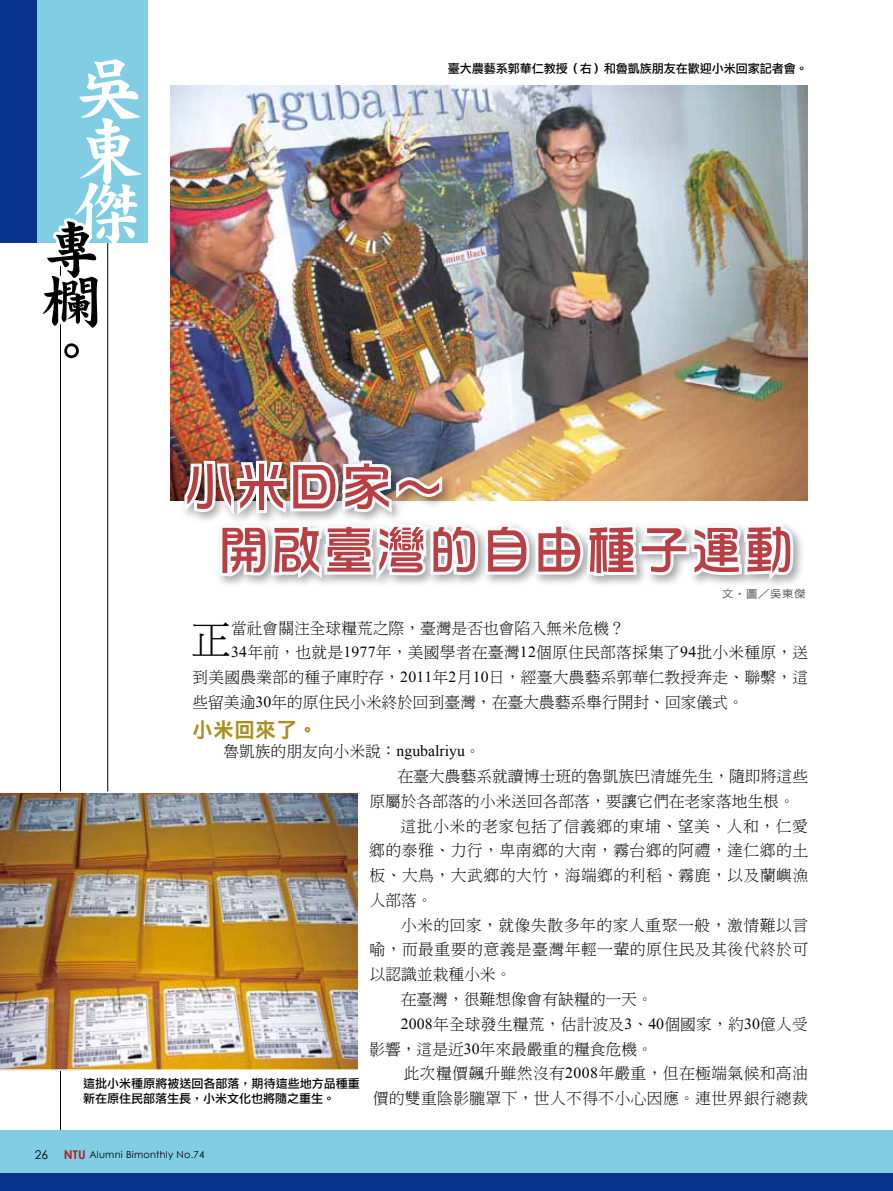
<style>
.page{position:relative;width:893px;height:1191px;background:#fff}
.page>*{position:absolute;margin:0;border:0;box-sizing:border-box;transform-origin:0 0}
.t1{font:72px/61.2px "DF Kai XB HKP BF";color:#fff;text-align:justify}
.t2{font:60px/51px "DF Kai XB HKP BF";color:#000;text-align:justify}
.t3{font:52.5px/63px "DF Hua Zong Std W5";color:#b84045}
.t4{font:40.5px "DF Ming Lt HKP BF";color:#000}
.t5{font:21px "DFN Hei XB HK BF";color:#aa8f22}
.t6{font:15.75px/24.8px "DF Ming Lt HKP BF";letter-spacing:.015em;color:#000}
.t7{font:15.75px "DF Ming Lt HKP BF";letter-spacing:.035em;color:#000}
.t8{font:12px/14.4px "DF Li Hei Md HK BF";color:#000}
.t9{font:12px "Century Gothic";color:#000}
.t10{font:10.8px "DF Hei Md HKP BF";color:#595757;scale:1.11 1}
.t11{font:9.75px "Century Gothic";letter-spacing:.025em;color:#000}
.s1{font-family:"Times New Roman"}
.s2{font-weight:700;font-size:12px;color:#b81c22}
</style>
<div class="page">
<div style="left:0;top:1130px;width:893px;height:59px;background:#81cde4"></div>
<div style="left:0;top:1174px;width:893px;height:17px;background:#08348b"></div>
<hr style="left:107px;top:82px;width:1px;height:1048px;background:#000">
<hr style="left:60px;top:82px;width:1px;height:1048px;background:#000">
<div style="left:0;top:0;width:147px;height:242px;background:#81cde4"></div>
<svg style="left:0;top:215px;width:131px;height:200px"></svg>
<div style="left:0;top:0;width:36px;height:242px;background:#08348b"></div>
<img style="left:170px;top:85px;width:638px;height:415px">
<div style="left:181px;top:457px;width:625px;height:134px;background:#000;opacity:.35"></div>
<svg style="left:181px;top:457px;width:615px;height:130px"></svg>
<img style="left:0;top:791px;width:358px;height:279px">
<div style="left:83px;top:1070px;width:277px;height:60px;background:#fff"></div>
<h1 class="t1" style="left:73px;top:61px;width:70px">吳東傑</h1>
<h2 class="t2" style="left:41px;top:225px;width:58px">專欄。</h2>
<p class="t8" style="left:448px;top:62px;width:361px">臺大農藝系郭華仁教授（右）和魯凱族朋友在歡迎小米回家記者會。</p>
<h3 class="t3" style="left:218px;top:454px;width:579px;text-indent:-35px">小米回家～<br>開啟臺灣的自由種子運動</h3>
<p class="t10" style="left:722px;top:588px;width:77px">文‧圖／吳東傑</p>
<h3 class="t4" style="left:191px;top:620px;width:42px">正</h3>
<p class="t6" style="left:231px;top:616px;width:395px">當社會關注全球糧荒之際，臺灣是否也會陷入無米危機？</p>
<p class="t6" style="left:193px;top:641px;width:617px;text-indent:183px">年，美國學者在臺灣 個原住民部落採集了 ✔批小米種原，送到美國農業部的種子庫貯存，</p>
<p class="t6" style="left:231px;top:641px;width:114px">✓✔年前，也就是</p>
<p class="t6" style="left:192px;top:666px;width:617px;text-indent:240px">年月 日，經臺大農藝系郭華仁教授奔走、聯繫，這些留美逾✓ 年的原住民小米終於回到臺灣，在臺大農藝系舉行開封、回家儀式。</p>
<h3 class="t5" style="left:192px;top:719px;width:127px">小米回來了。</h3>
<p class="t6" style="left:223px;top:740px;width:259px">魯凱族的朋友向小米說：<span class="s1">ngubalriyu</span>。</p>
<p class="t6" style="left:397px;top:765px;width:412px">在臺大農藝系就讀博士班的魯凱族巴清雄先生，隨即將這些</p>
<p class="t6" style="left:369px;top:789px;width:427px">原屬於各部落的小米送回各部落，要讓它們在老家落地生根。</p>
<p class="t7" style="left:400px;top:818px;width:409px">這批小米的老家包括了信義鄉的東埔、望美、人和，仁愛</p>
<p class="t7" style="left:369px;top:843px;width:440px">鄉的泰雅、力行，卑南鄉的大南，霧台鄉的阿禮，達仁鄉的土</p>
<p class="t7" style="left:369px;top:867px;width:440px">板、大鳥，大武鄉的大竹，海端鄉的利稻、霧鹿，以及蘭嶼漁</p>
<p class="t6" style="left:370px;top:888px;width:65px">人部落。</p>
<p class="t7" style="left:401px;top:917px;width:409px">小米的回家，就像失散多年的家人重聚一般，激情難以言</p>
<p class="t7" style="left:369px;top:941px;width:440px">喻，而最重要的意義是臺灣年輕一輩的原住民及其後代終於可</p>
<p class="t6" style="left:370px;top:962px;width:143px">以認識並栽種小米。</p>
<p class="t6" style="left:401px;top:987px;width:254px">在臺灣，很難想像會有缺糧的一天。</p>
<p class="t6" style="left:433px;top:1012px;width:376px">年全球發生糧荒，估計波及✓、✔ 個國家，約✓ 億人受</p>
<p class="t6" style="left:369px;top:1037px;width:285px">影響，這是近✓ 年來最嚴重的糧食危機。</p>
<p class="t6" style="left:404px;top:1062px;width:163px">此次糧價飆升雖然沒有</p>
<p class="t6" style="left:373px;top:1062px;width:437px;text-align:right">年嚴重，但在極端氣候和高油<br>價的雙重陰影朧罩下，世人不得不小心因應。連世界銀行總裁</p>
<p class="t8" style="left:83px;top:1076px;width:278px">這批小米種原將被送回各部落，期待這些地方品種重新在原住民部落生長，小米文化也將隨之重生。</p>
<p class="t9" style="left:35px;top:1146px;width:15px">26</p>
<p class="t11" style="left:64px;top:1147px;width:142px"><span class="s2">NTU</span> Alumni Bimonthly No.74</p>
</div>
